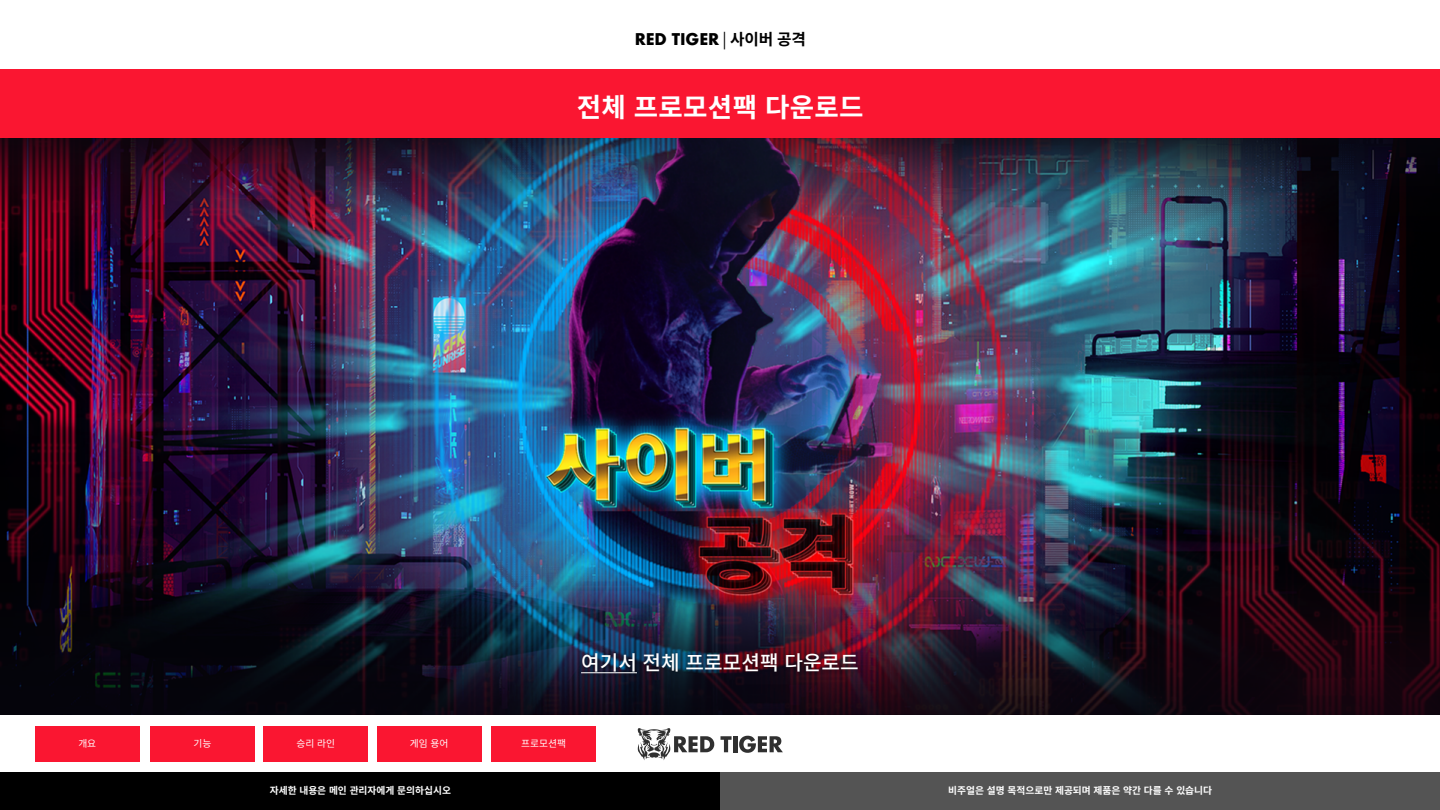
<style>
.page{position:relative;width:1440px;height:810px;background:#fff}
.page>*{position:absolute;margin:0;border:0;box-sizing:border-box;transform-origin:0 0}
.t1{font:700 26.55px "Noto Sans CJ Ktc";letter-spacing:.01em;color:#fff}
.t2{font:500 20.25px "Noto Sans CJ Ktc";color:#fff}
.t3{font:700 15.75px "Futura";letter-spacing:-.01em;color:#000}
.t4{font:700 9.75px "Noto Sans CJ Ktc";color:#fff}
.t5{font:9.75px "Noto Sans CJ Ktc";color:#fff}
.s1{font-family:"Noto Sans CJ Ktc";font-weight:400}
.s2{font-family:"Noto Sans CJ Ktc"}
</style>
<div class="page">
<div style="left:0;top:69px;width:1440px;height:69px;background:#fa1631"></div>
<div style="left:35px;top:726px;width:105px;height:35px;background:#fa1631"></div>
<div style="left:150px;top:726px;width:105px;height:35px;background:#fa1631"></div>
<div style="left:263px;top:726px;width:105px;height:35px;background:#fa1631"></div>
<div style="left:377px;top:726px;width:105px;height:35px;background:#fa1631"></div>
<div style="left:491px;top:726px;width:105px;height:35px;background:#fa1631"></div>
<img style="left:0;top:138px;width:1440px;height:576px">
<svg style="left:638px;top:728px;width:76px;height:32px"></svg>
<svg style="left:721px;top:736px;width:11px;height:16px"></svg>
<hr style="left:733px;top:736px;width:4px;height:16px;background:#303030">
<svg style="left:739px;top:736px;width:44px;height:17px"></svg>
<div style="left:0;top:772px;width:720px;height:38px;background:#000"></div>
<div style="left:720px;top:772px;width:720px;height:38px;background:#545454"></div>
<div style="left:577px;top:649px;width:285px;height:28px;background:#000;opacity:.47"></div>
<hr style="left:581px;top:672px;width:56px;height:1px;background:#fff">
<h3 class="t3" style="left:635px;top:27px;width:173px">RED TIGER <span class="s1">|</span> <span class="s2">사이버 공격</span></h3>
<h1 class="t1" style="left:577px;top:92px;width:288px">전체 프로모션팩 다운로드</h1>
<h2 class="t2" style="left:581px;top:651px;width:279px">여기서 전체 프로모션팩 다운로드</h2>
<p class="t5" style="left:78px;top:738px;width:19px">개요</p>
<p class="t5" style="left:193px;top:738px;width:19px">기능</p>
<p class="t5" style="left:296px;top:738px;width:40px">승리 라인</p>
<p class="t5" style="left:410px;top:738px;width:40px">게임 용어</p>
<p class="t5" style="left:521px;top:738px;width:46px">프로모션팩</p>
<p class="t4" style="left:270px;top:785px;width:183px">자세한 내용은 메인 관리자에게 문의하십시오</p>
<p class="t4" style="left:948px;top:785px;width:266px">비주얼은 설명 목적으로만 제공되며 제품은 약간 다를 수 있습니다</p>
</div>
